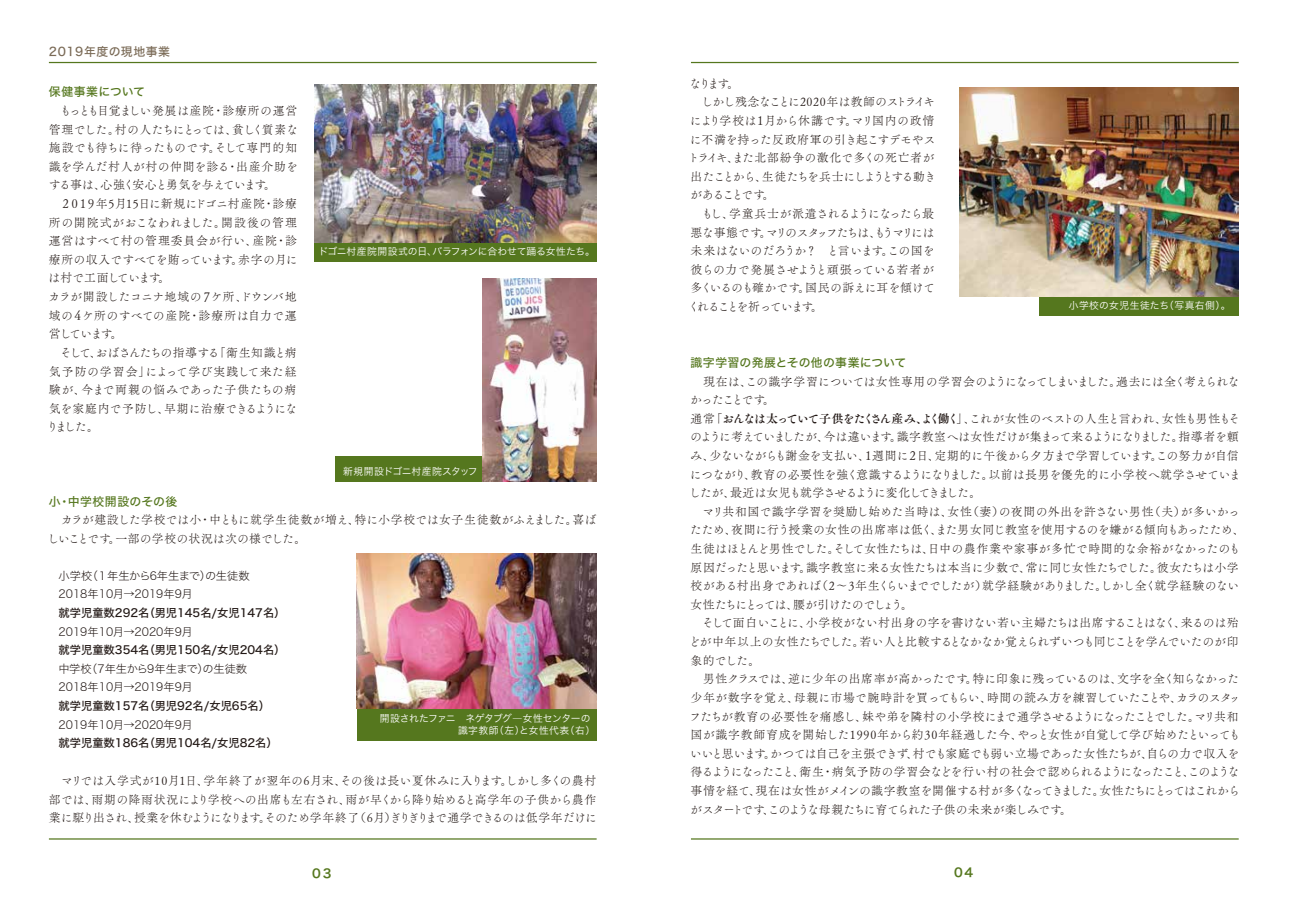
<style>
.page{position:relative;width:1290px;height:911px;background:#fff}
.page>*{position:absolute;margin:0;border:0;box-sizing:border-box;transform-origin:0 0}
.t1{font:12.25px "Hira Kaku Pro W6";color:#55771e}
.t2{font:11.88px/18.6px "Tsuku A Old Min Pr 6 L";letter-spacing:-.015em;color:#221815}
.t3{font:11.88px/18.6px "Tsuku A Old Min Pr 6 L";letter-spacing:-.045em;color:#221815}
.t4{font:11.88px/18.6px "Tsuku A Old Min Pr 6 L";letter-spacing:.01em;color:#221815}
.t5{font:11.88px "Hiragino Sans W5";letter-spacing:.025em;color:#55771e}
.t6{font:11.88px "Hiragino Sans W5";letter-spacing:.05em;color:#7a6a56}
.t7{font:11.25px/18.6px "Hiragino Sans W2";color:#221815}
.t8{font:11.25px "Hiragino Sans W5";color:#221815}
.t9{font:9.75px "Hira Kaku Pro W3";letter-spacing:.01em;color:#fff}
.t10{font:9.75px/12.4px "Hira Kaku Pro W3";letter-spacing:-.015em;color:#fff}
.t11{font:9.75px "Hira Kaku Pro W3";letter-spacing:.05em;color:#fff}
.s1{font-family:"Tsuku A Old Min Pr 6 B"}
</style>
<div class="page">
<div style="left:335px;top:456px;width:152px;height:25px;background:#55771e"></div>
<div style="left:357px;top:704px;width:240px;height:37px;background:#55771e"></div>
<div style="left:314px;top:231px;width:283px;height:31px;background:#55771e"></div>
<hr style="left:49px;top:838px;width:548px;height:1px;background:#55771e">
<hr style="left:691px;top:838px;width:547px;height:1px;background:#55771e">
<hr style="left:49px;top:62px;width:548px;height:1px;background:#55771e">
<hr style="left:691px;top:62px;width:547px;height:1px;background:#55771e">
<img style="left:483px;top:279px;width:114px;height:202px">
<img style="left:315px;top:84px;width:282px;height:158px">
<img style="left:357px;top:553px;width:240px;height:156px">
<div style="left:1039px;top:295px;width:199px;height:21px;background:#55771e"></div>
<img style="left:959px;top:87px;width:279px;height:210px">
<p class="t6" style="left:49px;top:41px;width:123px">2019年度の現地事業</p>
<p class="t5" style="left:49px;top:81px;width:98px">保健事業について</p>
<p class="t2" style="left:47px;top:101px;width:253px">　もっとも目覚ましい発展は産院・診療所の運営管理でした。村の人たちにとっては、貧しく質素な施設でも待ちに待ったものです。そして専門的知識を学んだ村人が村の仲間を診る・出産介助をする事は、心強く安心と勇気を与えています。<br>　２０１９年5月15日に新規にドゴニ村産院・診療所の開院式がおこなわれました。開設後の管理運営はすべて村の管理委員会が行い、産院・診療所の収入ですべてを賄っています。赤字の月には村で工面しています。<br>カラが開設したコニナ地域の７ケ所、ドウンバ地域の４ケ所のすべての産院・診療所は自力で運営しています。<br>　そして、おばさんたちの指導する「衛生知識と病気予防の学習会」によって学び実践して来た経験が、今まで両親の悩みであった子供たちの病気を家庭内で予防し、早期に治療できるようになりました。</p>
<p class="t9" style="left:318px;top:242px;width:278px">ドゴニ村産院開設式の日、バラフォンに合わせて踊る女性たち。</p>
<p class="t9" style="left:343px;top:462px;width:136px">新規開設ドゴニ村産院スタッフ</p>
<p class="t5" style="left:49px;top:491px;width:130px">小・中学校開設のその後</p>
<p class="t4" style="left:47px;top:510px;width:551px">　カラが建設した学校では小・中ともに就学生徒数が増え、特に小学校では女子生徒数がふえました。喜ばしいことです。一部の学校の状況は次の様でした。</p>
<p class="t7" style="left:59px;top:565px;width:192px">小学校（１年生から6年生まで）の生徒数<br>2018年10月→2019年9月</p>
<p class="t8" style="left:59px;top:602px;width:228px">就学児童数292名（男児145名/女児147名）</p>
<p class="t7" style="left:59px;top:621px;width:136px">2019年10月→2020年9月</p>
<p class="t8" style="left:59px;top:640px;width:228px">就学児童数354名（男児150名/女児204名）</p>
<p class="t7" style="left:58px;top:658px;width:190px">中学校（7年生から9年生まで）の生徒数<br>2018年10月→2019年9月</p>
<p class="t8" style="left:59px;top:695px;width:213px">就学児童数157名（男児92名/女児65名）</p>
<p class="t7" style="left:59px;top:714px;width:136px">2019年10月→2020年9月</p>
<p class="t8" style="left:59px;top:732px;width:221px">就学児童数186名（男児104名/女児82名）</p>
<p class="t2" style="left:49px;top:770px;width:550px;text-align:justify">　マリでは入学式が10月1日、学年終了が翌年の6月末、その後は長い夏休みに入ります。しかし多くの農村部では、雨期の降雨状況により学校への出席も左右され、雨が早くから降り始めると高学年の子供から農作業に駆り出され、授業を休むようになります。そのため学年終了（6月）ぎりぎりまで通学できるのは低学年だけに</p>
<p class="t10" style="left:458px;top:711px;width:139px;text-indent:-78px">開設されたファニ　ネゲタブグ―女性センターの識字教師（左）と女性代表（右）</p>
<p class="t3" style="left:688px;top:73px;width:249px">なります。<br>　しかし残念なことに2020年は教師のストライキにより学校は１月から休講です。マリ国内の政情に不満を持った反政府軍の引き起こすデモやストライキ、また北部紛争の激化で多くの死亡者が出たことから、生徒たちを兵士にしようとする動きがあることです。<br>　もし、学童兵士が派遣されるようになったら最悪な事態です。マリのスタッフたちは、もうマリには未来はないのだろうか？　と言います。この国を彼らの力で発展させようと頑張っている若者が多くいるのも確かです。国民の訴えに耳を傾けてくれることを祈っています。</p>
<p class="t11" style="left:1069px;top:297px;width:163px">小学校の女児生徒たち（写真右側）。</p>
<p class="t5" style="left:690px;top:352px;width:217px">識字学習の発展とその他の事業について</p>
<p class="t2" style="left:688px;top:371px;width:558px">　現在は、この識字学習については女性専用の学習会のようになってしまいました。過去には全く考えられなかったことです。<br>通常「<span class="s1">おんなは太っていて子供をたくさん産み、よく働く</span>」、これが女性のベストの人生と言われ、女性も男性もそのように考えていましたが、今は違います。識字教室へは女性だけが集まって来るようになりました。指導者を頼み、少ないながらも謝金を支払い、１週間に２日、定期的に午後から夕方まで学習しています。この努力が自信につながり、教育の必要性を強く意識するようになりました。以前は長男を優先的に小学校へ就学させていましたが、最近は女児も就学させるように変化してきました。<br>　マリ共和国で識字学習を奨励し始めた当時は、女性（妻）の夜間の外出を許さない男性（夫）が多いかったため、夜間に行う授業の女性の出席率は低く、また男女同じ教室を使用するのを嫌がる傾向もあったため、生徒はほとんど男性でした。そして女性たちは、日中の農作業や家事が多忙で時間的な余裕がなかったのも原因だったと思います。識字教室に来る女性たちは本当に少数で、常に同じ女性たちでした。彼女たちは小学校がある村出身であれば（2～3年生くらいまででしたが）就学経験がありました。しかし全く就学経験のない女性たちにとっては、腰が引けたのでしょう。<br>　そして面白いことに、小学校がない村出身の字を書けない若い主婦たちは出席することはなく、来るのは殆どが中年以上の女性たちでした。若い人と比較するとなかなか覚えられずいつも同じことを学んでいたのが印象的でした。<br>　男性クラスでは、逆に少年の出席率が高かったです。特に印象に残っているのは、文字を全く知らなかった少年が数字を覚え、母親に市場で腕時計を買ってもらい、時間の読み方を練習していたことや、カラのスタッフたちが教育の必要性を痛感し、妹や弟を隣村の小学校にまで通学させるようになったことでした。マリ共和国が識字教師育成を開始した1990年から約30年経過した今、やっと女性が自覚して学び始めたといってもいいと思います。かつては自己を主張できず、村でも家庭でも弱い立場であった女性たちが、自らの力で収入を得るようになったこと、衛生・病気予防の学習会などを行い村の社会で認められるようになったこと、このような事情を経て、現在は女性がメインの識字教室を開催する村が多くなってきました。女性たちにとってはこれからがスタートです、このような母親たちに育てられた子供の未来が楽しみです。</p>
<p class="t1" style="left:312px;top:861px;width:21px">03</p>
<p class="t1" style="left:954px;top:861px;width:21px">04</p>
</div>
